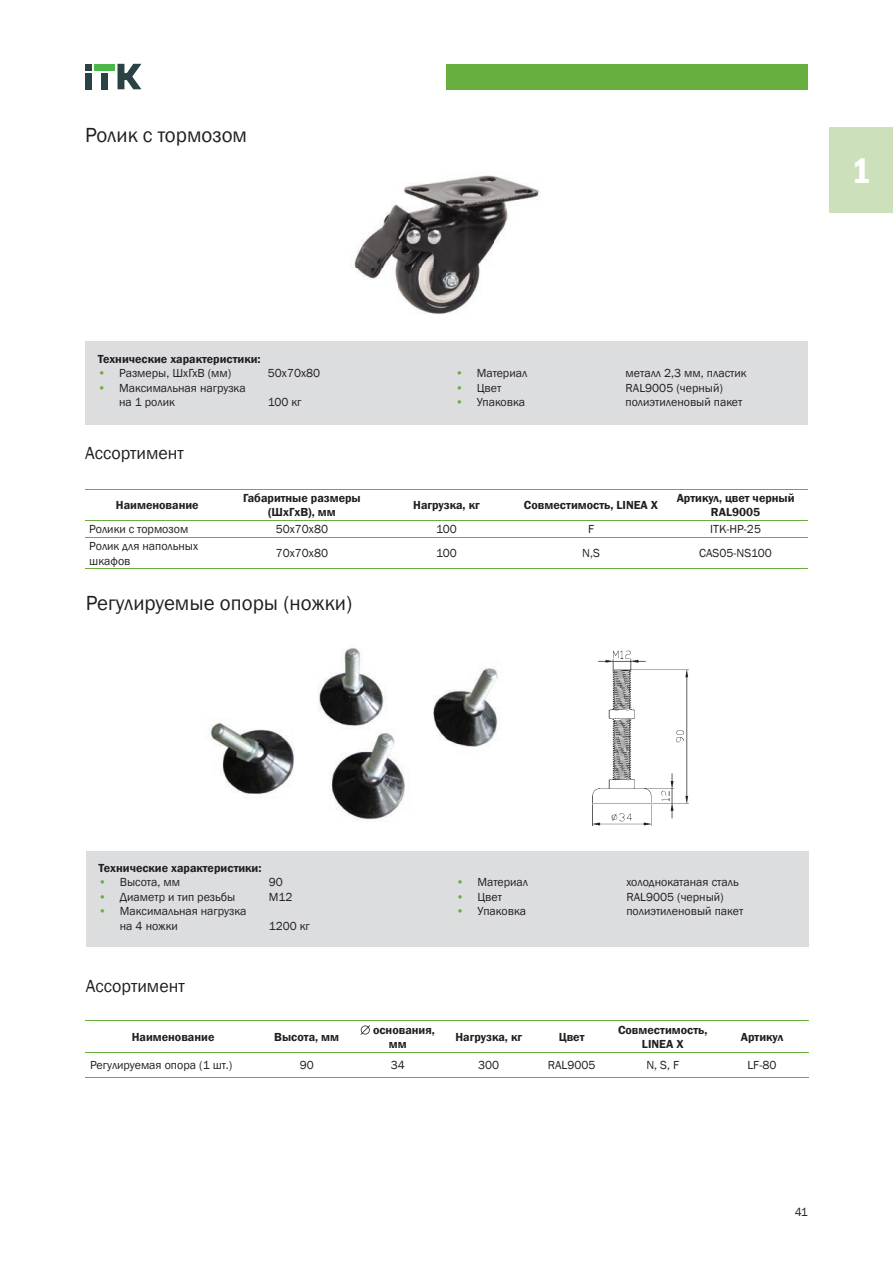
<style>
.page{position:relative;width:893px;height:1263px;background:#fff}
.page>*{position:absolute;margin:0;border:0;box-sizing:border-box;transform-origin:0 0}
.t1{font:36px "Franklin Gothic Demi Cond C";color:#fff}
.t2{font:21px "Franklin Gothic";color:#231f20}
.t3{font:18px "Franklin Gothic";color:#231f20}
.t4{font:12px/14.4px "Franklin Gothic";color:#231f20}
.t5{font:600 12px/14.4px "Franklin Gothic";color:#231f20;text-align:center}
.s1{color:#66ae3d}
</style>
<div class="page">
<div style="left:85px;top:73px;width:7px;height:16px;background:#2b4244"></div>
<div style="left:85px;top:64px;width:7px;height:7px;background:#2b4244"></div>
<div style="left:101px;top:73px;width:7px;height:16px;background:#2b4244"></div>
<div style="left:94px;top:64px;width:21px;height:7px;background:#4cb848"></div>
<svg style="left:118px;top:64px;width:23px;height:25px"></svg>
<div style="left:446px;top:64px;width:362px;height:25px;background:#66ae3d"></div>
<div style="left:829px;top:128px;width:64px;height:85px;background:#cce1bb"></div>
<div style="left:85px;top:342px;width:723px;height:83px;background:#dcdddf"></div>
<img style="left:354px;top:175px;width:185px;height:139px">
<hr style="left:85px;top:489px;width:145px;height:1px;background:#66ae3d">
<hr style="left:230px;top:489px;width:144px;height:1px;background:#66ae3d">
<hr style="left:374px;top:489px;width:145px;height:1px;background:#66ae3d">
<hr style="left:519px;top:489px;width:144px;height:1px;background:#66ae3d">
<hr style="left:663px;top:489px;width:145px;height:1px;background:#66ae3d">
<hr style="left:85px;top:520px;width:145px;height:1px;background:#66ae3d">
<hr style="left:230px;top:520px;width:144px;height:1px;background:#66ae3d">
<hr style="left:374px;top:520px;width:145px;height:1px;background:#66ae3d">
<hr style="left:519px;top:520px;width:144px;height:1px;background:#66ae3d">
<hr style="left:663px;top:520px;width:145px;height:1px;background:#66ae3d">
<hr style="left:85px;top:537px;width:145px;height:1px;background:#66ae3d">
<hr style="left:230px;top:537px;width:144px;height:1px;background:#66ae3d">
<hr style="left:374px;top:537px;width:145px;height:1px;background:#66ae3d">
<hr style="left:519px;top:537px;width:144px;height:1px;background:#66ae3d">
<hr style="left:663px;top:537px;width:145px;height:1px;background:#66ae3d">
<hr style="left:85px;top:568px;width:145px;height:1px;background:#66ae3d">
<hr style="left:230px;top:568px;width:144px;height:1px;background:#66ae3d">
<hr style="left:374px;top:568px;width:145px;height:1px;background:#66ae3d">
<hr style="left:519px;top:568px;width:144px;height:1px;background:#66ae3d">
<hr style="left:663px;top:568px;width:145px;height:1px;background:#66ae3d">
<div style="left:86px;top:851px;width:723px;height:95px;background:#dcdddf"></div>
<img style="left:210px;top:647px;width:288px;height:174px">
<hr style="left:86px;top:1020px;width:176px;height:1px;background:#66ae3d">
<hr style="left:262px;top:1020px;width:91px;height:1px;background:#66ae3d">
<hr style="left:353px;top:1020px;width:91px;height:1px;background:#66ae3d">
<hr style="left:444px;top:1020px;width:91px;height:1px;background:#66ae3d">
<hr style="left:535px;top:1020px;width:75px;height:1px;background:#66ae3d">
<hr style="left:610px;top:1020px;width:107px;height:1px;background:#66ae3d">
<hr style="left:717px;top:1020px;width:91px;height:1px;background:#66ae3d">
<hr style="left:86px;top:1052px;width:176px;height:1px;background:#66ae3d">
<hr style="left:262px;top:1052px;width:91px;height:1px;background:#66ae3d">
<hr style="left:353px;top:1052px;width:91px;height:1px;background:#66ae3d">
<hr style="left:444px;top:1052px;width:91px;height:1px;background:#66ae3d">
<hr style="left:535px;top:1052px;width:75px;height:1px;background:#66ae3d">
<hr style="left:610px;top:1052px;width:107px;height:1px;background:#66ae3d">
<hr style="left:717px;top:1052px;width:91px;height:1px;background:#66ae3d">
<hr style="left:86px;top:1077px;width:176px;height:1px;background:#66ae3d">
<hr style="left:262px;top:1077px;width:91px;height:1px;background:#66ae3d">
<hr style="left:353px;top:1077px;width:91px;height:1px;background:#66ae3d">
<hr style="left:444px;top:1077px;width:91px;height:1px;background:#66ae3d">
<hr style="left:535px;top:1077px;width:75px;height:1px;background:#66ae3d">
<hr style="left:610px;top:1077px;width:107px;height:1px;background:#66ae3d">
<hr style="left:717px;top:1077px;width:91px;height:1px;background:#66ae3d">
<svg style="left:360px;top:1025px;width:10px;height:10px"></svg>
<img style="left:592px;top:650px;width:97px;height:176px">
<h2 class="t2" style="left:85px;top:122px;width:164px">Ролик с тормозом</h2>
<h1 class="t1" style="left:852px;top:150px;width:21px">1</h1>
<p class="t5" style="left:98px;top:352px;width:164px">Технические характеристики:</p>
<p class="t4" style="left:98px;top:366px;width:135px"><span class="s1">•</span> Размеры, ШхГхВ (мм)</p>
<p class="t4" style="left:268px;top:366px;width:54px">50х70х80</p>
<p class="t4" style="left:119px;top:381px;width:128px;text-indent:-21px"><span class="s1">•</span> Максимальная нагрузка на 1 ролик</p>
<p class="t4" style="left:268px;top:395px;width:35px">100 кг</p>
<p class="t4" style="left:455px;top:366px;width:73px"><span class="s1">•</span> Материал</p>
<p class="t4" style="left:626px;top:366px;width:122px">металл 2,3 мм, пластик</p>
<p class="t4" style="left:455px;top:381px;width:47px"><span class="s1">•</span> Цвет</p>
<p class="t4" style="left:626px;top:381px;width:99px">RAL9005 (черный)</p>
<p class="t4" style="left:455px;top:395px;width:71px"><span class="s1">•</span> Упаковка</p>
<p class="t4" style="left:626px;top:395px;width:118px">полиэтиленовый пакет</p>
<h3 class="t3" style="left:85px;top:442px;width:100px">Ассортимент</h3>
<p class="t5" style="left:116px;top:498px;width:84px">Наименование</p>
<p class="t5" style="left:243px;top:491px;width:119px">Габаритные размеры (ШхГхВ), мм</p>
<p class="t5" style="left:413px;top:498px;width:68px">Нагрузка, кг</p>
<p class="t5" style="left:524px;top:498px;width:136px">Совместимость, LINEA X</p>
<p class="t5" style="left:677px;top:491px;width:119px">Артикул, цвет черный<br>RAL9005</p>
<p class="t4" style="left:89px;top:522px;width:101px">Ролики с тормозом</p>
<p class="t4" style="left:276px;top:522px;width:54px">50х70х80</p>
<p class="t4" style="left:436px;top:522px;width:22px">100</p>
<p class="t4" style="left:588px;top:522px;width:8px">F</p>
<p class="t4" style="left:710px;top:522px;width:52px">ITK-HP-25</p>
<p class="t4" style="left:89px;top:539px;width:110px">Ролик для напольных шкафов</p>
<p class="t4" style="left:276px;top:546px;width:54px">70х70х80</p>
<p class="t4" style="left:436px;top:546px;width:22px">100</p>
<p class="t4" style="left:582px;top:546px;width:19px">N,S</p>
<p class="t4" style="left:699px;top:546px;width:74px">CAS05-NS100</p>
<h2 class="t2" style="left:86px;top:590px;width:268px">Регулируемые опоры (ножки)</h2>
<p class="t5" style="left:99px;top:861px;width:164px">Технические характеристики:</p>
<p class="t4" style="left:99px;top:875px;width:83px"><span class="s1">•</span> Высота, мм</p>
<p class="t4" style="left:269px;top:875px;width:16px">90</p>
<p class="t4" style="left:99px;top:890px;width:138px"><span class="s1">•</span> Диаметр и тип резьбы</p>
<p class="t4" style="left:269px;top:890px;width:25px">М12</p>
<p class="t4" style="left:120px;top:904px;width:128px;text-indent:-21px"><span class="s1">•</span> Максимальная нагрузка на 4 ножки</p>
<p class="t4" style="left:269px;top:919px;width:43px">1200 кг</p>
<p class="t4" style="left:456px;top:875px;width:73px"><span class="s1">•</span> Материал</p>
<p class="t4" style="left:626px;top:875px;width:114px">холоднокатаная сталь</p>
<p class="t4" style="left:456px;top:890px;width:47px"><span class="s1">•</span> Цвет</p>
<p class="t4" style="left:626px;top:890px;width:99px">RAL9005 (черный)</p>
<p class="t4" style="left:456px;top:904px;width:71px"><span class="s1">•</span> Упаковка</p>
<p class="t4" style="left:626px;top:904px;width:118px">полиэтиленовый пакет</p>
<h3 class="t3" style="left:86px;top:974px;width:100px">Ассортимент</h3>
<p class="t5" style="left:132px;top:1030px;width:84px">Наименование</p>
<p class="t5" style="left:274px;top:1030px;width:67px">Высота, мм</p>
<p class="t5" style="left:389px;top:1023px;width:48px;text-align:left;text-indent:-16px">основания, мм</p>
<p class="t5" style="left:455px;top:1030px;width:68px">Нагрузка, кг</p>
<p class="t5" style="left:559px;top:1030px;width:27px">Цвет</p>
<p class="t5" style="left:618px;top:1022px;width:91px">Совместимость,<br>LINEA X</p>
<p class="t5" style="left:741px;top:1030px;width:44px">Артикул</p>
<p class="t4" style="left:90px;top:1058px;width:144px">Регулируемая опора (1 шт.)</p>
<p class="t4" style="left:300px;top:1058px;width:16px">90</p>
<p class="t4" style="left:391px;top:1058px;width:16px">34</p>
<p class="t4" style="left:478px;top:1058px;width:23px">300</p>
<p class="t4" style="left:548px;top:1058px;width:49px">RAL9005</p>
<p class="t4" style="left:646px;top:1058px;width:34px">N, S, F</p>
<p class="t4" style="left:747px;top:1058px;width:31px">LF-80</p>
<p class="t4" style="left:795px;top:1205px;width:15px">41</p>
</div>
